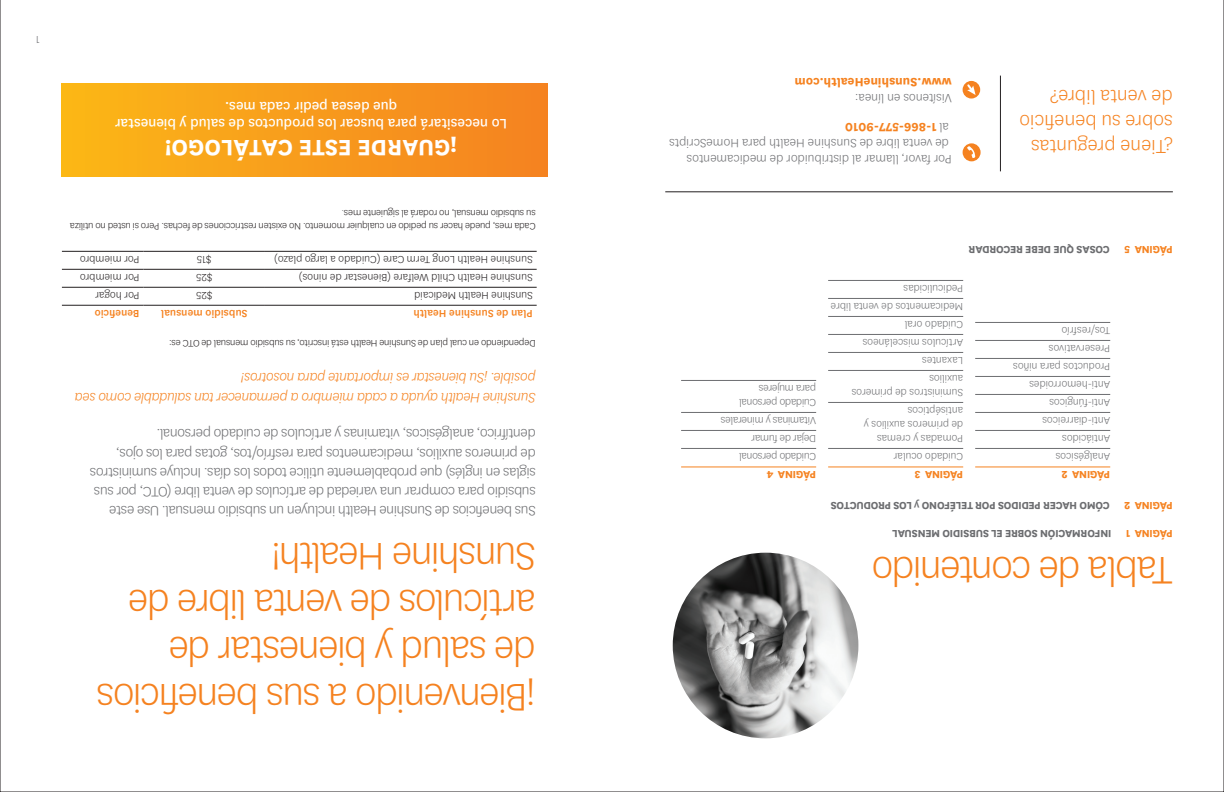
<style>
.page{position:relative;width:1224px;height:792px;background:#fff}
.page>*{position:absolute;margin:0;border:0;box-sizing:border-box;transform-origin:0 0}
.t1{font:300 45px/47px "Centene Sans";letter-spacing:-.04em;color:#f58220}
.t2{font:700 26px "Centene Sans";color:#fff}
.t3{font:300 22px/25px "Centene Sans";color:#f58220}
.t4{font:300 16px/19.2px "Centene Sans";letter-spacing:-.025em;color:#6c6d70}
.t5{font:italic 300 16px/20px "Centene Sans";letter-spacing:-.03em;color:#f58220}
.t6{font:16px/17px "Centene Sans";letter-spacing:-.005em;color:#fff;text-align:center}
.t7{font:300 14px/16px "Centene Sans";color:#6c6d70}
.t8{font:700 14px "Centene Sans";color:#f58220}
.t9{font:300 12px/18px "Centene Sans";letter-spacing:-.005em;color:#6c6d70}
.t10{font:300 12px "Centene Sans";color:#231f20}
.t11{font:700 12px "Centene Sans";letter-spacing:-.025em;color:#6c6d70}
.t12{font:300 12px/18px "Centene Sans";letter-spacing:-.025em;color:#6c6d70}
.t13{font:500 12px "Centene Sans";color:#f58220}
.t14{font:700 12px "Centene Sans";letter-spacing:-.03em;color:#f58220}
.t15{font:300 11px/13px "Centene Sans";letter-spacing:-.02em;color:#231f20}
.s1{color:#6c6d70}
.s2{font-weight:700;color:#f58220}
.s3{font-weight:500}
</style>
<div class="page">
<div style="left:62px;top:83px;width:485px;height:94px;background:linear-gradient(to right,#fbb717,#f48121)"></div>
<hr style="left:265px;top:251px;width:272px;height:1px;background:#231f20">
<hr style="left:144px;top:251px;width:121px;height:1px;background:#231f20">
<hr style="left:62px;top:251px;width:82px;height:1px;background:#231f20">
<hr style="left:265px;top:305px;width:272px;height:1px;background:#231f20">
<hr style="left:144px;top:305px;width:121px;height:1px;background:#231f20">
<hr style="left:62px;top:305px;width:82px;height:1px;background:#231f20">
<hr style="left:265px;top:287px;width:272px;height:1px;background:#231f20">
<hr style="left:144px;top:287px;width:121px;height:1px;background:#231f20">
<hr style="left:62px;top:287px;width:82px;height:1px;background:#231f20">
<hr style="left:265px;top:269px;width:272px;height:1px;background:#231f20">
<hr style="left:144px;top:269px;width:121px;height:1px;background:#231f20">
<hr style="left:62px;top:269px;width:82px;height:1px;background:#231f20">
<img style="left:673px;top:553px;width:185px;height:185px;border-radius:93px">
<hr style="left:975px;top:467px;width:135px;height:1px;background:#f58220">
<hr style="left:975px;top:448px;width:135px;height:1px;background:#6c6d70">
<hr style="left:975px;top:430px;width:135px;height:1px;background:#6c6d70">
<hr style="left:975px;top:412px;width:135px;height:1px;background:#6c6d70">
<hr style="left:975px;top:394px;width:135px;height:1px;background:#6c6d70">
<hr style="left:975px;top:376px;width:135px;height:1px;background:#6c6d70">
<hr style="left:975px;top:358px;width:135px;height:1px;background:#6c6d70">
<hr style="left:975px;top:340px;width:135px;height:1px;background:#6c6d70">
<hr style="left:975px;top:322px;width:135px;height:1px;background:#6c6d70">
<hr style="left:828px;top:467px;width:135px;height:1px;background:#f58220">
<hr style="left:828px;top:448px;width:135px;height:1px;background:#6c6d70">
<hr style="left:828px;top:402px;width:135px;height:1px;background:#6c6d70">
<hr style="left:828px;top:370px;width:135px;height:1px;background:#6c6d70">
<hr style="left:828px;top:352px;width:135px;height:1px;background:#6c6d70">
<hr style="left:828px;top:334px;width:135px;height:1px;background:#6c6d70">
<hr style="left:828px;top:316px;width:135px;height:1px;background:#6c6d70">
<hr style="left:828px;top:298px;width:135px;height:1px;background:#6c6d70">
<hr style="left:828px;top:280px;width:135px;height:1px;background:#6c6d70">
<hr style="left:681px;top:467px;width:135px;height:1px;background:#f58220">
<hr style="left:681px;top:448px;width:135px;height:1px;background:#6c6d70">
<hr style="left:681px;top:430px;width:135px;height:1px;background:#6c6d70">
<hr style="left:681px;top:412px;width:135px;height:1px;background:#6c6d70">
<hr style="left:681px;top:380px;width:135px;height:1px;background:#6c6d70">
<hr style="left:665px;top:192px;width:508px;height:1px;background:#231f20">
<div style="left:963px;top:81px;width:17px;height:18px;background:#f58220;border-radius:50%"></div>
<svg style="left:967px;top:84px;width:9px;height:11px"></svg>
<div style="left:963px;top:143px;width:18px;height:18px;background:#f58220;border-radius:50%"></div>
<svg style="left:967px;top:146px;width:8px;height:12px"></svg>
<hr style="left:1000px;top:76px;width:1px;height:95px;background:#231f20">
<p class="t9" style="left:40px;top:49px;width:5px;rotate:-180deg">1</p>
<p class="t6" style="left:507px;top:133px;width:394px;rotate:-180deg">Lo necesitará para buscar los productos de salud y bienestar que desea pedir cada mes.</p>
<h2 class="t2" style="left:457px;top:167px;width:293px;rotate:-180deg">¡GUARDE ESTE CATÁLOGO!</h2>
<p class="t15" style="left:536px;top:233px;width:467px;rotate:-180deg">Cada mes, puede hacer su pedido en cualquier momento. No existen restricciones de fechas. Pero si usted no utiliza su subsidio mensual, no rodará al siguiente mes<span class="s1">.</span></p>
<p class="t10" style="left:140px;top:267px;width:61px;rotate:-180deg">Por miembro</p>
<p class="t10" style="left:212px;top:267px;width:16px;rotate:-180deg">$15</p>
<p class="t10" style="left:533px;top:267px;width:260px;rotate:-180deg">Sunshine Health Long Term Care (Cuidado a largo plazo)</p>
<p class="t10" style="left:140px;top:285px;width:61px;rotate:-180deg">Por miembro</p>
<p class="t10" style="left:212px;top:285px;width:18px;rotate:-180deg">$25</p>
<p class="t10" style="left:533px;top:285px;width:235px;rotate:-180deg">Sunshine Health Child Welfare (Bienestar de ninos)</p>
<p class="t10" style="left:140px;top:303px;width:46px;rotate:-180deg">Por hogar</p>
<p class="t10" style="left:212px;top:303px;width:18px;rotate:-180deg">$25</p>
<p class="t10" style="left:533px;top:303px;width:120px;rotate:-180deg">Sunshine Health Medicaid</p>
<p class="t13" style="left:140px;top:322px;width:46px;rotate:-180deg">Beneficio</p>
<p class="t13" style="left:248px;top:322px;width:88px;rotate:-180deg">Subsidio mensual</p>
<p class="t13" style="left:533px;top:322px;width:121px;rotate:-180deg">Plan de Sunshine Health</p>
<p class="t15" style="left:536px;top:350px;width:368px;rotate:-180deg">Dependiendo en cual plan de Sunshine Health está inscrito, su subsidio mensual de OTC es:</p>
<p class="t5" style="left:536px;top:408px;width:463px;rotate:-180deg">Sunshine Health ayuda a cada miembro a permanecer tan saludable como sea posible. ¡Su bienestar es importante para nosotros!</p>
<p class="t4" style="left:536px;top:521px;width:447px;rotate:-180deg">Sus beneficios de Sunshine Health incluyen un subsidio mensual. Use este subsidio para comprar una variedad de artículos de venta libre (OTC, por sus siglas en inglés) que probablemente utilice todos los días. Incluye suministros de primeros auxilios, medicamentos para resfrío/tos, gotas para los ojos, dentífrico, analgésicos, vitaminas y artículos de cuidado personal.</p>
<h1 class="t1" style="left:536px;top:723px;width:441px;rotate:-180deg">¡Bienvenido a sus beneficios de salud y bienestar de artículos de venta libre de<br>Sunshine Health!</h1>
<p class="t8" style="left:952px;top:92px;width:159px;rotate:-180deg">www.SunshineHealth.com</p>
<p class="t7" style="left:952px;top:107px;width:98px;rotate:-180deg">Visítenos en línea:</p>
<p class="t7" style="left:952px;top:168px;width:284px;rotate:-180deg">Por favor, llamar al distribuidor de medicamentos<br>de venta libre de Sunshine Health para HomeScripts al <span class="s2">1-866-577-9010</span></p>
<h3 class="t3" style="left:1173px;top:160px;width:155px;rotate:-180deg">¿Tiene preguntas sobre su beneficio de venta libre?</h3>
<p class="t11" style="left:1110px;top:259px;width:143px;rotate:-180deg">COSAS QUE DEBE RECORDAR</p>
<p class="t14" style="left:1173px;top:259px;width:50px;rotate:-180deg">PÁGINA 5</p>
<p class="t12" style="left:816px;top:398px;width:59px;rotate:-180deg">para mujeres</p>
<p class="t12" style="left:816px;top:466px;width:97px;rotate:-180deg">Cuidado personal<br>Dejar de fumar<br>Vitaminas y minerales<br>Cuidado personal</p>
<p class="t14" style="left:816px;top:483px;width:51px;rotate:-180deg">PÁGINA 4</p>
<p class="t9" style="left:963px;top:370px;width:134px;rotate:-180deg">Laxantes<br>Artículos misceláneos<br>Cuidado oral<br>Medicamentos de venta libre<br>Pediculicidas</p>
<p class="t9" style="left:963px;top:400px;width:113px;line-height:14px;rotate:-180deg">uS ministros de primeros auxilios</p>
<p class="t9" style="left:963px;top:432px;width:101px;line-height:14px;rotate:-180deg">de primeros auxilios y antisépticos</p>
<p class="t9" style="left:963px;top:466px;width:88px;rotate:-180deg">Cuidado ocular<br>Pomadas y cremas</p>
<p class="t14" style="left:963px;top:483px;width:50px;rotate:-180deg">PÁGINA 3</p>
<p class="t9" style="left:1110px;top:466px;width:99px;rotate:-180deg">Analgésicos<br>Antiácidos<br>Anti-diarreicos<br>Anti-fúngicos<br>Anti-hemorroides<br>Productos para niños<br>Preservativos<br>Tos/resfrío</p>
<p class="t14" style="left:1110px;top:483px;width:50px;rotate:-180deg">PÁGINA 2</p>
<p class="t11" style="left:1110px;top:515px;width:281px;rotate:-180deg">CÓMO HACER PEDIDOS POR TELÉFONO <span class="s3">y</span> LOS PRODUCTOS</p>
<p class="t14" style="left:1173px;top:515px;width:50px;rotate:-180deg">PÁGINA 2</p>
<p class="t11" style="left:1111px;top:542px;width:221px;rotate:-180deg">INFORMACIÓN SOBRE EL SUBSIDIO MENSUAL</p>
<p class="t14" style="left:1173px;top:542px;width:49px;rotate:-180deg">PÁGINA 1</p>
<h1 class="t1" style="left:1173px;top:596px;width:303px;rotate:-180deg">Tabla de contenido</h1>
</div>
